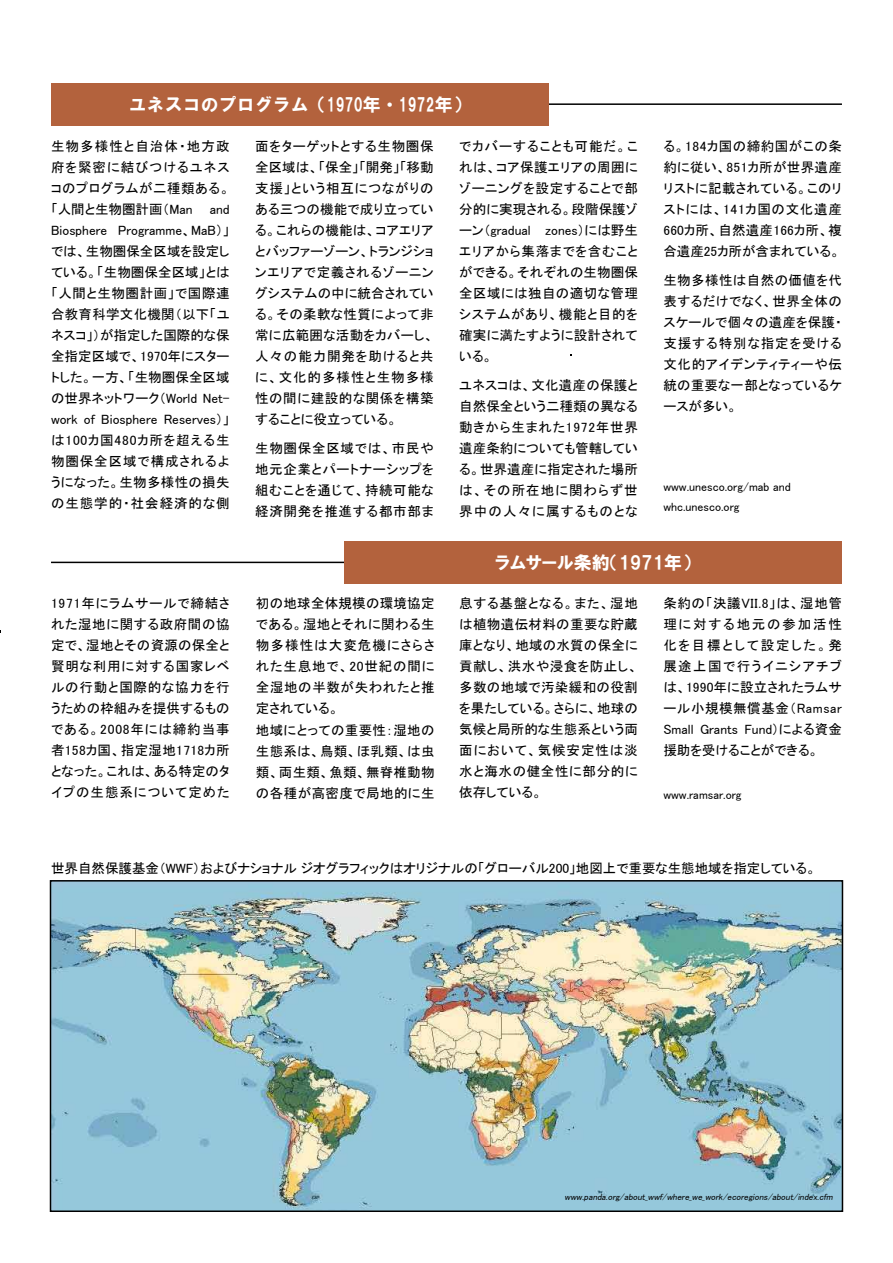
<style>
.page{position:relative;width:893px;height:1263px;background:#fff}
.page>*{position:absolute;margin:0;border:0;box-sizing:border-box;transform-origin:0 0}
.t1{font:18px "HG Soei Kakugothic UB";color:#fff}
.t2{font:18px "HGP Soei Kakugothic UB";color:#fff}
.t3{font:13.5px/21px "MS P Gothic";letter-spacing:.03em;color:#000;text-align:justify}
.t4{font:13.5px "MS P Gothic";color:#000}
.t5{font:12px/20.5px "MS P Gothic";color:#000}
.t6{font:italic 9px "MS P Gothic";color:#000}
</style>
<div class="page">
<hr style="left:533px;top:103px;width:309px;height:2px;background:#000">
<div style="left:51px;top:83px;width:498px;height:42px;background:#b3623d"></div>
<hr style="left:51px;top:562px;width:309px;height:1px;background:#000">
<div style="left:344px;top:541px;width:498px;height:43px;background:#b3623d"></div>
<img style="left:53px;top:883px;width:787px;height:326px">
<div style="left:50px;top:880px;width:793px;height:332px;border:2px solid #000"></div>
<h1 class="t1" style="left:129px;top:96px;width:343px">ユネスコのプログラム（1970年・1972年）</h1>
<p class="t3" style="left:51px;top:135px;width:180px">生物多様性と自治体・地方政府を緊密に結びつけるユネスコのプログラムが二種類ある。「人間と生物圏計画（Man</p>
<p class="t3" style="left:51px;top:198px;width:180px;text-indent:159px">and Biosphere Programme、MaB）」では、生物圏保全区域を設定している。「生物圏保全区域」とは「人間と生物圏計画」で国際連合教育科学文化機関（以下「ユネスコ」）が指定した国際的な保全指定区域で、1970年にスタートした。一方、「生物圏保全区域の世界ネットワーク（World Net&shy;work of Biosphere Reserves）」は100カ国480カ所を超える生物圏保全区域で構成されるようになった。生物多様性の損失の生態学的・社会経済的な側</p>
<p class="t3" style="left:255px;top:135px;width:180px">面をターゲットとする生物圏保全区域は、「保全」「開発」「移動支援」という相互につながりのある三つの機能で成り立っている。これらの機能は、コアエリアとバッファーゾーン、トランジションエリアで定義されるゾーニングシステムの中に統合されている。その柔軟な性質によって非常に広範囲な活動をカバーし、人々の能力開発を助けると共に、文化的多様性と生物多様性の間に建設的な関係を構築することに役立っている。</p>
<p class="t3" style="left:255px;top:438px;width:180px">生物圏保全区域では、市民や地元企業とパートナーシップを組むことを通じて、持続可能な経済開発を推進する都市部ま</p>
<p class="t3" style="left:459px;top:135px;width:180px">でカバーすることも可能だ。これは、コア保護エリアの周囲にゾーニングを設定することで部分的に実現される。段階保護ゾーン（gradual zones）には野生エリアから集落までを含むことができる。それぞれの生物圏保全区域には独自の適切な管理システムがあり、機能と目的を確実に満たすように設計されている。</p>
<p class="t3" style="left:459px;top:375px;width:180px">ユネスコは、文化遺産の保護と自然保全という二種類の異なる動きから生まれた1972年世界遺産条約についても管轄している。世界遺産に指定された場所は、その所在地に関わらず世界中の人々に属するものとな</p>
<p class="t3" style="left:663px;top:135px;width:180px">る。184カ国の締約国がこの条約に従い、851カ所が世界遺産リストに記載されている。このリストには、141カ国の文化遺産660カ所、自然遺産166カ所、複合遺産25カ所が含まれている。</p>
<p class="t3" style="left:663px;top:270px;width:180px">生物多様性は自然の価値を代表するだけでなく、世界全体のスケールで個々の遺産を保護・支援する特別な指定を受ける文化的アイデンティティーや伝統の重要な一部となっているケースが多い。</p>
<p class="t5" style="left:663px;top:476px;width:129px">www.unesco.org/mab and whc.unesco.org</p>
<h1 class="t2" style="left:495px;top:554px;width:197px">ラムサール条約（1971年）</h1>
<p class="t3" style="left:51px;top:593px;width:180px">1971年にラムサールで締結された湿地に関する政府間の協定で、湿地とその資源の保全と賢明な利用に対する国家レベルの行動と国際的な協力を行うための枠組みを提供するものである。2008年には締約当事者158カ国、指定湿地1718カ所となった。これは、ある特定のタイプの生態系について定めた</p>
<p class="t3" style="left:256px;top:593px;width:180px;text-align:left">初の地球全体規模の環境協定である。湿地とそれに関わる生物多様性は大変危機にさらされた生息地で、20世紀の間に全湿地の半数が失われたと推定されている。<br>地域にとっての重要性：湿地の生態系は、鳥類、ほ乳類、は虫類、両生類、魚類、無脊椎動物の各種が高密度で局地的に生</p>
<p class="t3" style="left:459px;top:593px;width:180px">息する基盤となる。また、湿地は植物遺伝材料の重要な貯蔵庫となり、地域の水質の保全に貢献し、洪水や浸食を防止し、多数の地域で汚染緩和の役割を果たしている。さらに、地球の気候と局所的な生態系という両面において、気候安定性は淡水と海水の健全性に部分的に依存している。</p>
<p class="t3" style="left:663px;top:593px;width:180px">条約の「決議VII.8」は、湿地管理に対する地元の参加活性化を目標として設定した。発展途上国で行うイニシアチブは、1990年に設立されたラムサール小規模無償基金（Ramsar Small Grants Fund）による資金援助を受けることができる。</p>
<p class="t5" style="left:663px;top:784px;width:80px">www.ramsar.org</p>
<p class="t4" style="left:51px;top:862px;width:767px">世界自然保護基金（WWF）およびナショナル ジオグラフィックはオリジナルの「グローバル200」地図上で重要な生態地域を指定している。</p>
<p class="t6" style="left:565px;top:1192px;width:271px">www.panda.org/about_ wwf/where_ we_ work/ecoregions/about/index.cfm</p>
</div>
